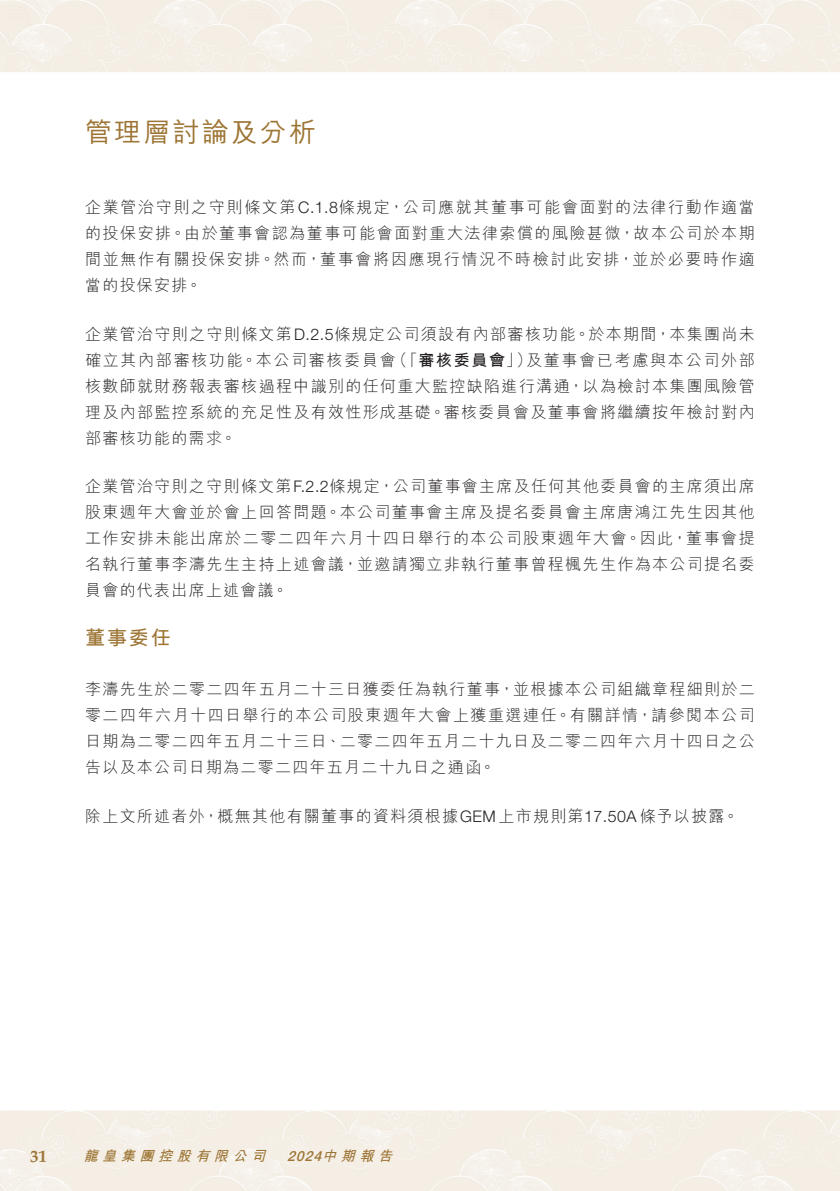
<style>
.page{position:relative;width:840px;height:1191px;background:#fff}
.page>*{position:absolute;margin:0;border:0;box-sizing:border-box;transform-origin:0 0}
.t1{font:500 27px "M Hei HK";letter-spacing:.08em;color:#9d7535}
.t2{font:700 20px "M Hei HK";color:#9d7535}
.t3{font:700 17px "Palatino";color:#9d7535}
.t4{font:300 16px/26px "M Hei HK";letter-spacing:.085em;color:#231f20;text-align:justify}
.t5{font:700 16px "M Hei HK";letter-spacing:.105em;color:#231f20}
.t6{font:italic 700 14px "M Hei HK";color:#9d7535}
.t7{font:italic 500 14px "Helvetica Neue LT Std";color:#9d7535}
.s1{font-family:"Helvetica Neue LT Std"}
.s2{font-weight:300}
</style>
<div class="page">
<img style="left:0;top:0;width:839px;height:1191px">
<h1 class="t1" style="left:85px;top:112px;width:232px">管理層討論及分析</h1>
<p class="t4" style="left:85px;top:194px;width:670px">企業管治守則之守則條文第<span class="s1">C.1.8</span>條規定，公司應就其董事可能會面對的法律行動作適當的投保安排。由於董事會認為董事可能會面對重大法律索償的風險甚微，故本公司於本期間並無作有關投保安排。然而，董事會將因應現行情況不時檢討此安排，並於必要時作適當的投保安排。</p>
<p class="t4" style="left:85px;top:320px;width:671px;text-align:right">企業管治守則之守則條文第<span class="s1">D.2.5</span>條規定公司須設有內部審核功能。於本期間，本集團尚未及董事會已考慮與本公司外部</p>
<p class="t5" style="left:391px;top:348px;width:142px"><span class="s2">（「</span>審核委員會<span class="s2">」）</span></p>
<p class="t4" style="left:85px;top:346px;width:670px;text-align:left">確立其內部審核功能。本公司審核委員會<br>核數師就財務報表審核過程中識別的任何重大監控缺陷進行溝通，以為檢討本集團風險管理及內部監控系統的充足性及有效性形成基礎。審核委員會及董事會將繼續按年檢討對內部審核功能的需求。</p>
<p class="t4" style="left:85px;top:473px;width:670px">企業管治守則之守則條文第<span class="s1">F.2.2</span>條規定，公司董事會主席及任何其他委員會的主席須出席股東週年大會並於會上回答問題。本公司董事會主席及提名委員會主席唐鴻江先生因其他工作安排未能出席於二零二四年六月十四日舉行的本公司股東週年大會。因此，董事會提名執行董事李濤先生主持上述會議，並邀請獨立非執行董事曾程楓先生作為本公司提名委員會的代表出席上述會議。</p>
<p class="t2" style="left:85px;top:623px;width:87px">董事委任</p>
<p class="t4" style="left:85px;top:675px;width:670px">李濤先生於二零二四年五月二十三日獲委任為執行董事，並根據本公司組織章程細則於二零二四年六月十四日舉行的本公司股東週年大會上獲重選連任。有關詳情，請參閱本公司日期為二零二四年五月二十三日、二零二四年五月二十九日及二零二四年六月十四日之公告以及本公司日期為二零二四年五月二十九日之通函。</p>
<p class="t4" style="left:85px;top:802px;width:655px">除上文所述者外，概無其他有關董事的資料須根據<span class="s1">GEM</span>上市規則第<span class="s1">17.50A</span>條予以披露。</p>
<p class="t3" style="left:30px;top:1141px;width:18px">31</p>
<p class="t6" style="left:84px;top:1145px;width:188px">龍皇集團控股有限公司</p>
<p class="t6" style="left:322px;top:1145px;width:76px">中期報告</p>
<p class="t7" style="left:287px;top:1147px;width:40px">2024</p>
</div>
